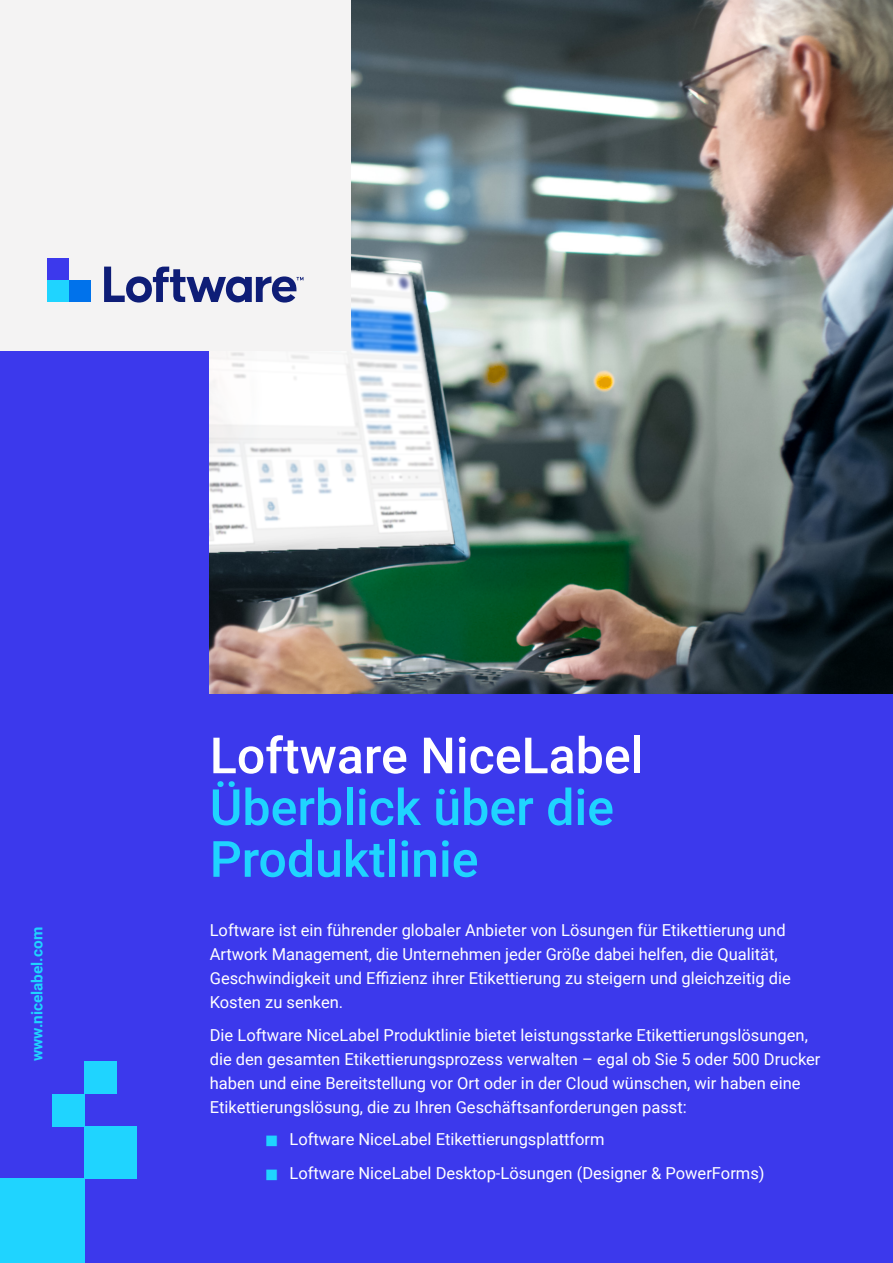
<style>
.page{position:relative;width:893px;height:1263px;background:#fff}
.page>*{position:absolute;margin:0;border:0;box-sizing:border-box;transform-origin:0 0}
.t1{font:500 49.95px/51.8px "Roboto";color:#1fd4ff}
.t2{font:500 49.95px "Roboto";color:#fff}
.t3{font:16.5px/24px "Roboto";color:#fff}
.t4{font:700 15.3px "Roboto";color:#1fd4ff}
</style>
<div class="page">
<div style="left:0;top:164px;width:893px;height:1099px;background:#3c39ec"></div>
<img style="left:210px;top:0;width:683px;height:693px">
<div style="left:0;top:0;width:350px;height:350px;background:#f4f3f3"></div>
<div style="left:47px;top:258px;width:22px;height:22px;background:#3c39ec"></div>
<div style="left:47px;top:280px;width:22px;height:22px;background:#1fd4ff"></div>
<div style="left:69px;top:280px;width:22px;height:22px;background:#0072eb"></div>
<svg style="left:104px;top:267px;width:199px;height:36px"></svg>
<div style="left:52px;top:1094px;width:33px;height:32px;background:#1fd4ff"></div>
<div style="left:85px;top:1061px;width:32px;height:33px;background:#1fd4ff"></div>
<div style="left:85px;top:1126px;width:52px;height:52px;background:#1fd4ff"></div>
<div style="left:0;top:1178px;width:85px;height:85px;background:#1fd4ff"></div>
<p class="t4" style="left:26px;top:1061px;width:136px;rotate:-90deg">www.nicelabel.com</p>
<h1 class="t2" style="left:210px;top:720px;width:435px">Loftware NiceLabel</h1>
<h1 class="t1" style="left:210px;top:779px;width:406px">Überblick über die<br>Produktlinie</h1>
<p class="t3" style="left:210px;top:918px;width:583px">Loftware ist ein führender globaler Anbieter von Lösungen für Etikettierung und Artwork Management, die Unternehmen jeder Größe dabei helfen, die Qualität, Geschwindigkeit und Effizienz ihrer Etikettierung zu steigern und gleichzeitig die Kosten zu senken.</p>
<p class="t3" style="left:210px;top:1022px;width:612px">Die Loftware NiceLabel Produktlinie bietet leistungsstarke Etikettierungslösungen, die den gesamten Etikettierungsprozess verwalten – egal ob Sie 5 oder 500 Drucker haben und eine Bereitstellung vor Ort oder in der Cloud wünschen, wir haben eine Etikettierungslösung, die zu Ihren Geschäftsanforderungen passt:</p>
<p class="t3" style="left:289px;top:1122px;width:477px;line-height:34px">Loftware NiceLabel Etikettierungsplattform<br>Loftware NiceLabel Desktop-Lösungen (Designer &amp; PowerForms)</p>
</div>
